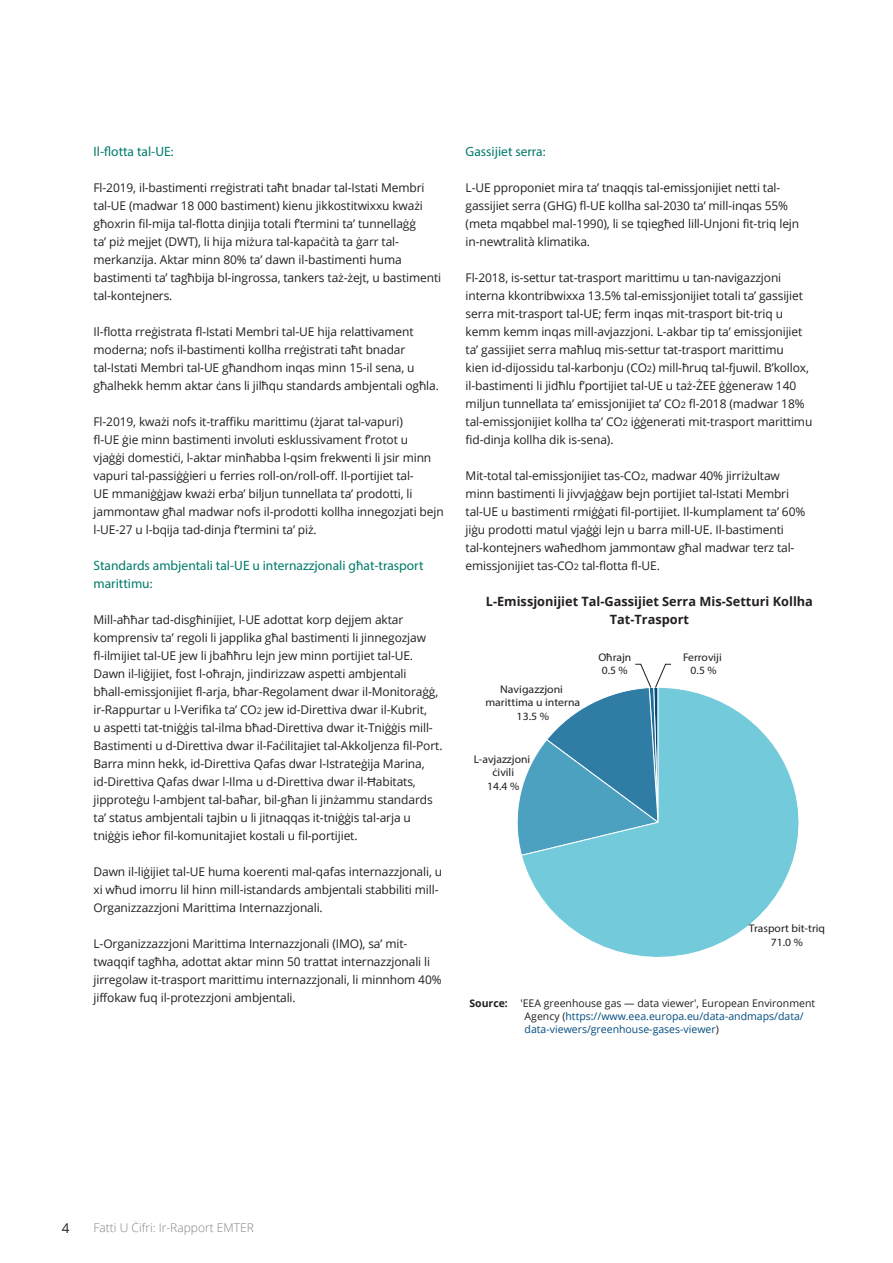
<style>
.page{position:relative;width:893px;height:1263px;background:#fff}
.page>*{position:absolute;margin:0;border:0;box-sizing:border-box;transform-origin:0 0}
._2021_-_Body_text{font:13.5px/18px "Myriad Pro";color:#007b6c}
._2021_-_Heading_2{font:13.5px "Myriad Pro";color:#007b6c}
.t1{font:13.5px "Open Sans";color:#231f20}
._2021_-_Figure_title{font:700 12.75px/18px "Open Sans";color:#231f20;text-align:center}
._2021_-_Body_text-2{font:12px/18px "Open Sans";letter-spacing:-.01em;color:#231f20}
.t2{font:300 12px "Open Sans";color:#808285}
.t3{font:11.25px/13.5px "Open Sans";color:#231f20;text-align:center}
.t4{font:11.1px/13.4px "Open Sans";color:#231f20;text-align:center;scale:1.04 1}
.t5{font:11.1px/13.4px "Open Sans";color:#231f20;text-align:center;scale:1.06 1}
._2021_-_Note_Source{font:10.5px/12.8px "Open Sans";color:#004b7f}
.s1{font-size:9px}
.s2{font-weight:700;color:#231f20}
.s3{color:#231f20}
</style>
<div class="page">
<svg style="left:528px;top:688px;width:271px;height:269px"></svg>
<svg style="left:517px;top:663px;width:155px;height:210px"></svg>
<p class="_2021_-_Heading_2" style="left:94px;top:143px;width:81px">Il-flotta tal-UE:</p>
<p class="_2021_-_Body_text-2" style="left:94px;top:178px;width:349px">Fl-2019, il-bastimenti rreġistrati taħt bnadar tal-Istati Membri tal-UE (madwar 18 000 bastiment) kienu jikkostitwixxu kważi għoxrin fil-mija tal-flotta dinjija totali f’termini ta’ tunnellaġġ<br>ta’ piż mejjet (DWT), li hija miżura tal-kapaċità ta ġarr tal&shy;merkanzija. Aktar minn 80% ta’ dawn il-bastimenti huma bastimenti ta’ tagħbija bl-ingrossa, tankers taż-żejt, u bastimenti tal-kontejners.</p>
<p class="_2021_-_Body_text-2" style="left:94px;top:322px;width:347px">Il-flotta rreġistrata fl-Istati Membri tal-UE hija relattivament moderna; nofs il-bastimenti kollha rreġistrati taħt bnadar tal-Istati Membri tal-UE għandhom inqas minn 15-il sena, u għalhekk hemm aktar ċans li jilħqu standards ambjentali ogħla.</p>
<p class="_2021_-_Body_text-2" style="left:94px;top:412px;width:352px">Fl-2019, kważi nofs it-traffiku marittimu (żjarat tal-vapuri)<br>fl-UE ġie minn bastimenti involuti esklussivament f’rotot u<br>vjaġġi domestiċi, l-aktar minħabba l-qsim frekwenti li jsir minn vapuri tal-passiġġieri u ferries roll-on/roll-off. Il-portijiet tal-<br>UE mmaniġġjaw kważi erba’ biljun tunnellata ta’ prodotti, li jammontaw għal madwar nofs il-prodotti kollha innegozjati bejn l-UE-27 u l-bqija tad-dinja f’termini ta’ piż.</p>
<p class="_2021_-_Body_text" style="left:94px;top:556px;width:331px">Standards ambjentali tal-UE u internazzjonali għat-trasport marittimu:</p>
<p class="_2021_-_Body_text-2" style="left:94px;top:610px;width:350px">Mill-aħħar tad-disgħinijiet, l-UE adottat korp dejjem aktar komprensiv ta’ regoli li japplika għal bastimenti li jinnegozjaw fl-ilmijiet tal-UE jew li jbaħħru lejn jew minn portijiet tal-UE.<br>Dawn il-liġijiet, fost l-oħrajn, jindirizzaw aspetti ambjentali bħall-emissjonijiet fl-arja, bħar-Regolament dwar il-Monitoraġġ, ir-Rappurtar u l-Verifika ta’ CO<span class="s1">2</span> jew id-Direttiva dwar il-Kubrit,<br>u aspetti tat-tniġġis tal-ilma bħad-Direttiva dwar it-Tniġġis mill-Bastimenti u d-Direttiva dwar il-Faċilitajiet tal-Akkoljenza fil-Port.<br>Barra minn hekk, id-Direttiva Qafas dwar l-Istrateġija Marina, id-Direttiva Qafas dwar l-Ilma u d-Direttiva dwar il-Ħabitats, jipproteġu l-ambjent tal-baħar, bil-għan li jinżammu standards ta’ status ambjentali tajbin u li jitnaqqas it-tniġġis tal-arja u tniġġis ieħor fil-komunitajiet kostali u fil-portijiet.</p>
<p class="_2021_-_Body_text-2" style="left:94px;top:862px;width:350px">Dawn il-liġijiet tal-UE huma koerenti mal-qafas internazzjonali, u xi wħud imorru lil hinn mill-istandards ambjentali stabbiliti mill-<br>Organizzazzjoni Marittima Internazzjonali.</p>
<p class="_2021_-_Body_text-2" style="left:94px;top:934px;width:350px">L-Organizzazzjoni Marittima Internazzjonali (IMO), sa’ mit&shy;twaqqif tagħha, adottat aktar minn 50 trattat internazzjonali li jirregolaw it-trasport marittimu internazzjonali, li minnhom 40% jiffokaw fuq il-protezzjoni ambjentali.</p>
<p class="_2021_-_Heading_2" style="left:466px;top:143px;width:81px">Gassijiet serra:</p>
<p class="_2021_-_Body_text-2" style="left:466px;top:178px;width:335px">L-UE pproponiet mira ta’ tnaqqis tal-emissjonijiet netti tal&shy;gassijiet serra (GHG) fl-UE kollha sal-2030 ta’ mill-inqas 55% (meta mqabbel mal-1990), li se tqiegħed lill-Unjoni fit-triq lejn in-newtralità klimatika.</p>
<p class="_2021_-_Body_text-2" style="left:466px;top:268px;width:348px">Fl-2018, is-settur tat-trasport marittimu u tan-navigazzjoni interna kkontribwixxa 13.5% tal-emissjonijiet totali ta’ gassijiet serra mit-trasport tal-UE; ferm inqas mit-trasport bit-triq u kemm kemm inqas mill-avjazzjoni. L-akbar tip ta’ emissjonijiet ta’ gassijiet serra maħluq mis-settur tat-trasport marittimu<br>kien id-dijossidu tal-karbonju (CO<span class="s1">2</span>) mill-ħruq tal-fjuwil. B’kollox, il-bastimenti li jidħlu f’portijiet tal-UE u taż-ŻEE ġġeneraw 140 miljun tunnellata ta’ emissjonijiet ta’ CO<span class="s1">2</span> fl-2018 (madwar 18% tal-emissjonijiet kollha ta’ CO<span class="s1">2</span> iġġenerati mit-trasport marittimu fid-dinja kollha dik is-sena).</p>
<p class="_2021_-_Body_text-2" style="left:466px;top:466px;width:341px">Mit-total tal-emissjonijiet tas-CO<span class="s1">2</span>, madwar 40% jirriżultaw minn bastimenti li jivvjaġġaw bejn portijiet tal-Istati Membri tal-UE u bastimenti rmiġġati fil-portijiet. Il-kumplament ta’ 60% jiġu prodotti matul vjaġġi lejn u barra mill-UE. Il-bastimenti tal-kontejners waħedhom jammontaw għal madwar terz tal&shy;emissjonijiet tas-CO<span class="s1">2</span> tal-flotta fl-UE.</p>
<p class="_2021_-_Figure_title" style="left:486px;top:592px;width:329px">L-Emissjonijiet Tal-Gassijiet Serra Mis-Setturi Kollha<br>Tat-Trasport</p>
<p class="t5" style="left:485px;top:682px;width:91px">Navigazzjoni marittima u interna<br>13.5 %</p>
<p class="t3" style="left:474px;top:752px;width:58px">L-avjazzjoni ċivili<br>14.4 %</p>
<p class="t4" style="left:598px;top:650px;width:33px">Oħrajn<br>0.5 %</p>
<p class="t4" style="left:683px;top:650px;width:39px">Ferroviji<br>0.5 %</p>
<p class="t4" style="left:749px;top:922px;width:75px">Trasport bit-triq<br>71.0 %</p>
<p class="_2021_-_Note_Source" style="left:525px;top:997px;width:292px;text-indent:-55px"><span class="s2">Source:</span> <span class="s3">'EEA greenhouse gas — data viewer', European Environment<br>Agency (</span>https://www.eea.europa.eu/data-andmaps/data/ data-viewers/greenhouse-gases-viewer<span class="s3">)</span></p>
<p class="t1" style="left:62px;top:1219px;width:9px">4</p>
<p class="t2" style="left:94px;top:1219px;width:162px">Fatti U Ċifri: Ir-Rapport EMTER</p>
</div>
